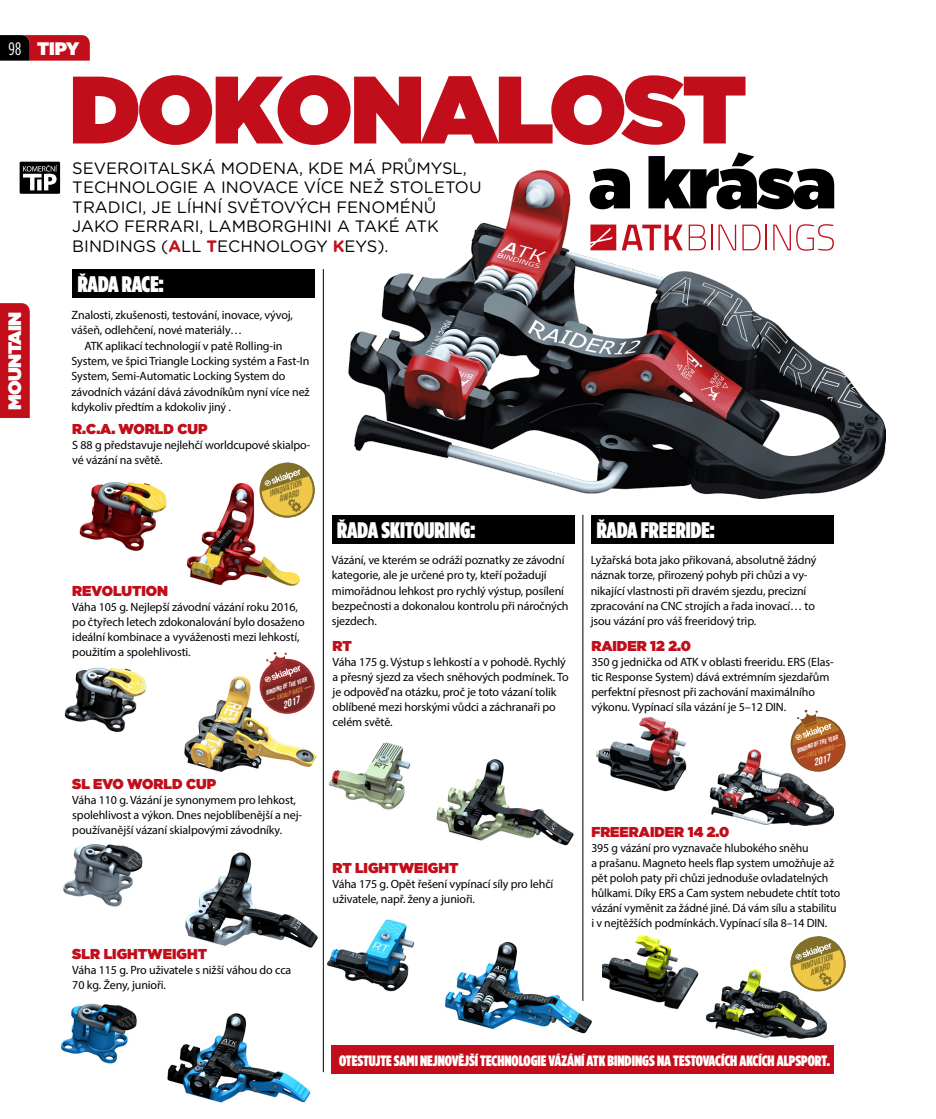
<style>
.page{position:relative;width:936px;height:1119px;background:#fff}
.page>*{position:absolute;margin:0;border:0;box-sizing:border-box;transform-origin:0 0}
.t1{font:900 95.55px "Gotham";letter-spacing:-.035em;color:#c20e1a}
.t2{font:900 71.7px "Gotham";letter-spacing:-.03em;color:#000}
.t3{font:900 22.5px "Gotham Condensed";color:#fff}
.t4{font:900 18px "Gotham";letter-spacing:-.035em;color:#fff}
.t5{font:16.5px/19.5px "Gotham Rounded";color:#000}
.t6{font:900 15px "Gotham Condensed";color:#fff}
.t7{font:900 14.25px "Gotham";color:#c20e1a}
.t8{font:12px/15px "Myriad Pro";letter-spacing:-.01em;color:#000}
.t9{font:italic 700 10.2px "Bebas Neue";color:#fefeff;scale:1.06 1}
.t10{font:italic 700 8.85px/7.9px "Bebas Neue";color:#83702b;text-align:center;scale:1.06 1}
.t11{font:italic 700 6.6px "Bebas Neue";color:#d8853e;scale:1.06 1}
.t12{font:italic 700 6.45px "Bebas Neue";color:#fefeff;scale:1.06 1}
.s1{font-family:"Gotham Condensed";font-weight:400}
.s2{font-weight:700;color:#c20e1a}
</style>
<div class="page">
<img style="left:602px;top:935px;width:232px;height:133px">
<img style="left:61px;top:1003px;width:250px;height:100px">
<img style="left:322px;top:731px;width:262px;height:127px">
<img style="left:322px;top:913px;width:270px;height:126px">
<img style="left:63px;top:837px;width:263px;height:114px">
<img style="left:64px;top:667px;width:253px;height:105px">
<img style="left:79px;top:482px;width:236px;height:104px">
<svg style="left:20px;top:162px;width:40px;height:32px"></svg>
<img style="left:348px;top:170px;width:537px;height:328px">
<img style="left:596px;top:718px;width:237px;height:107px">
<div style="left:72px;top:269px;width:243px;height:29px;background:#000"></div>
<div style="left:332px;top:514px;width:242px;height:29px;background:#000"></div>
<div style="left:332px;top:1045px;width:501px;height:29px;background:#c20e1a"></div>
<div style="left:591px;top:514px;width:242px;height:29px;background:#000"></div>
<hr style="left:323px;top:269px;width:1px;height:802px;background:#000">
<hr style="left:582px;top:514px;width:1px;height:486px;background:#000">
<svg style="left:590px;top:224px;width:92px;height:26px"></svg>
<svg style="left:688px;top:224px;width:24px;height:26px"></svg>
<svg style="left:718px;top:224px;width:18px;height:26px"></svg>
<svg style="left:742px;top:224px;width:18px;height:26px"></svg>
<hr style="left:765px;top:224px;width:2px;height:26px;background:#c20e1a">
<svg style="left:773px;top:224px;width:17px;height:26px"></svg>
<svg style="left:796px;top:224px;width:37px;height:27px"></svg>
<svg style="left:790px;top:716px;width:55px;height:55px"></svg>
<svg style="left:792px;top:709px;width:51px;height:60px"></svg>
<svg style="left:260px;top:462px;width:54px;height:55px"></svg>
<svg style="left:790px;top:936px;width:55px;height:55px"></svg>
<svg style="left:260px;top:658px;width:54px;height:55px"></svg>
<svg style="left:262px;top:652px;width:50px;height:59px"></svg>
<svg style="left:0;top:35px;width:90px;height:26px;background:#861018"></svg>
<div style="left:0;top:303px;width:30px;height:115px;background:#c20e1a"></div>
<p class="t4" style="left:9px;top:36px;width:72px"><span class="s1">98</span> TIPY</p>
<p class="t1" style="left:69px;top:41px;width:679px">DOKONALOST</p>
<p class="t5" style="left:72px;top:157px;width:410px">SEVEROITALSKÁ MODENA, KDE MÁ PRŮMYSL, TECHNOLOGIE A INOVACE VÍCE NEŽ STOLETOU TRADICI, JE LÍHNÍ SVĚTOVÝCH FENOMÉNŮ JAKO FERRARI, LAMBORGHINI A TAKÉ ATK BINDINGS (<span class="s2">A</span>LL <span class="s2">T</span>ECHNOLOGY <span class="s2">K</span>EYS).</p>
<p class="t2" style="left:588px;top:131px;width:249px">a krása</p>
<h3 class="t4" style="left:2px;top:410px;width:100px;rotate:-90deg">MOUNTAIN</h3>
<p class="t3" style="left:78px;top:271px;width:87px">ŘADA RACE:</p>
<p class="t8" style="left:72px;top:307px;width:223px">Znalosti, zkušenosti, testování, inovace, vývoj, vášeň, odlehčení, nové materiály…</p>
<p class="t8" style="left:72px;top:338px;width:239px;text-indent:13px">ATK aplikací technologií v patě Rolling-in System, ve špici Triangle Locking systém a Fast-In System, Semi-Automatic Locking System do závodních vázání dává závodníkům nyní více než kdykoliv předtím a kdokoliv jiný .</p>
<p class="t7" style="left:72px;top:418px;width:137px">R.C.A. WORLD CUP</p>
<p class="t8" style="left:72px;top:437px;width:240px">S 88 g představuje nejlehčí worldcupové skialpo&shy;vé vázání na světě.</p>
<p class="t10" style="left:268px;top:490px;width:33px;rotate:-19deg">INNOVATION<br>AWARD</p>
<p class="t7" style="left:72px;top:581px;width:97px">REVOLUTION</p>
<p class="t8" style="left:72px;top:599px;width:234px">Váha 105 g. Nejlepší závodní vázání roku 2016, po čtyřech letech zdokonalování bylo dosaženo ideální kombinace a vyváženosti mezi lehkostí, použitím a spolehlivosti.</p>
<p class="t12" style="left:264px;top:689px;width:42px;rotate:-19deg">bindingOFTHEYEAR</p>
<p class="t11" style="left:275px;top:694px;width:27px;rotate:-19deg">SKIALP RACE</p>
<p class="t9" style="left:281px;top:699px;width:18px;rotate:-19deg">2017</p>
<p class="t7" style="left:72px;top:773px;width:145px">SL EVO WORLD CUP</p>
<p class="t8" style="left:72px;top:792px;width:231px">Váha 110 g. Vázání je synonymem pro lehkost, spolehlivost a výkon. Dnes nejoblíbenější a nej&shy;používanější vázaní skialpovými závodníky.</p>
<p class="t7" style="left:72px;top:943px;width:136px">SLR LIGHTWEIGHT</p>
<p class="t8" style="left:72px;top:962px;width:220px">Váha 115 g. Pro uživatele s nižší váhou do cca<br>70 kg. Ženy, junioři.</p>
<p class="t3" style="left:337px;top:516px;width:139px">ŘADA SKITOURING:</p>
<p class="t3" style="left:596px;top:516px;width:119px">ŘADA FREERIDE:</p>
<p class="t8" style="left:332px;top:552px;width:238px">Vázání, ve kterém se odráží poznatky ze závodní kategorie, ale je určené pro ty, kteří požadují mimořádnou lehkost pro rychlý výstup, posílení bezpečnosti a dokonalou kontrolu při náročných sjezdech.</p>
<p class="t8" style="left:590px;top:552px;width:227px">Lyžařská bota jako přikovaná, absolutně žádný náznak torze, přirozený pohyb při chůzi a vy&shy;nikající vlastnosti při dravém sjezdu, precizní zpracování na CNC strojích a řada inovací… to jsou vázání pro váš freeridový trip.</p>
<p class="t7" style="left:332px;top:635px;width:21px">RT</p>
<p class="t8" style="left:332px;top:654px;width:237px">Váha 175 g. Výstup s lehkostí a v pohodě. Rychlý a přesný sjezd za všech sněhových podmínek. To je odpověď na otázku, proč je toto vázaní tolik oblíbené mezi horskými vůdci a záchranaři po celém světě.</p>
<p class="t7" style="left:591px;top:635px;width:101px">RAIDER 12 2.0</p>
<p class="t8" style="left:591px;top:654px;width:244px">350 g jednička od ATK v oblasti freeridu. ERS (Elas&shy;tic Response System) dává extrémním sjezdařům perfektní přesnost při zachování maximálního výkonu. Vypínací síla vázání je 5–12 DIN.</p>
<p class="t12" style="left:795px;top:747px;width:42px;rotate:-19deg">bindingOFTHEYEAR</p>
<p class="t9" style="left:811px;top:757px;width:18px;rotate:-19deg">2017</p>
<p class="t11" style="left:805px;top:752px;width:28px;rotate:-19deg">FREETOURING</p>
<p class="t7" style="left:332px;top:857px;width:127px">RT LIGHTWEIGHT</p>
<p class="t8" style="left:332px;top:876px;width:222px">Váha 175 g. Opět řešení vypínací síly pro lehčí uživatele, např. ženy a junioři.</p>
<p class="t7" style="left:591px;top:821px;width:140px">FREERAIDER 14 2.0</p>
<p class="t8" style="left:591px;top:840px;width:250px">395 g vázání pro vyznavače hlubokého sněhu<br>a prašanu. Magneto heels flap system umožňuje až pět poloh paty při chůzi jednoduše ovladatelných hůlkami. Díky ERS a Cam system nebudete chtít toto vázání vyměnit za žádné jiné. Dá vám sílu a stabilitu i v nejtěžších podmínkách. Vypínací síla 8–14 DIN.</p>
<p class="t10" style="left:798px;top:963px;width:33px;rotate:-19deg">INNOVATION<br>AWARD</p>
<p class="t6" style="left:339px;top:1051px;width:492px">OTESTUJTE SAMI NEJNOVĚJŠÍ TECHNOLOGIE VÁZÁNÍ ATK BINDINGS NA TESTOVACÍCH AKCÍCH ALPSPORT.</p>
</div>
